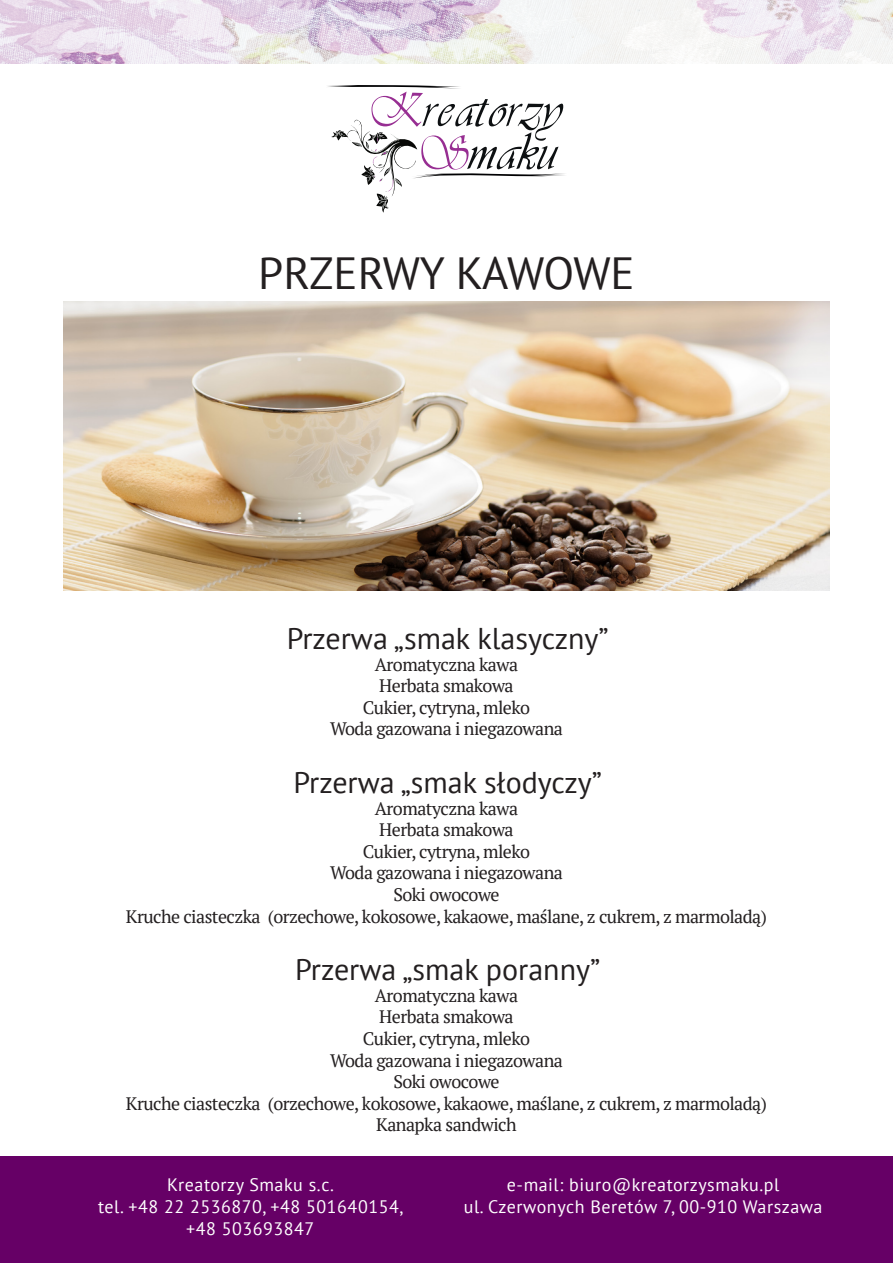
<style>
.page{position:relative;width:893px;height:1263px;background:#fff}
.page>*{position:absolute;margin:0;border:0;box-sizing:border-box;transform-origin:0 0}
.Styl_akapitowy_1{font:45px "PT Sans";letter-spacing:-.02em;color:#231f20}
.Styl_akapitowy_2{font:30px "PT Sans";color:#231f20}
.Styl_akapitowy_3{font:18px "PT Serif";letter-spacing:-.03em;color:#231f20}
.t1{font:18px "PT Sans";letter-spacing:.03em;color:#fff}
</style>
<div class="page">
<svg style="left:328px;top:85px;width:237px;height:128px"></svg>
<img style="left:0;top:0;width:893px;height:64px">
<div style="left:0;top:1157px;width:893px;height:106px;background:#606"></div>
<img style="left:64px;top:302px;width:765px;height:289px">
<p class="Styl_akapitowy_1" style="left:258px;top:244px;width:378px">PRZERWY KAWOWE</p>
<p class="Styl_akapitowy_2" style="left:287px;top:619px;width:324px">Przerwa „smak klasyczny”</p>
<p class="Styl_akapitowy_3" style="left:375px;top:652px;width:145px">Aromatyczna kawa</p>
<p class="Styl_akapitowy_3" style="left:379px;top:674px;width:136px">Herbata smakowa</p>
<p class="Styl_akapitowy_3" style="left:363px;top:696px;width:169px">Cukier, cytryna, mleko</p>
<p class="Styl_akapitowy_3" style="left:330px;top:717px;width:234px">Woda gazowana i niegazowana</p>
<p class="Styl_akapitowy_2" style="left:294px;top:763px;width:310px">Przerwa „smak słodyczy”</p>
<p class="Styl_akapitowy_3" style="left:375px;top:796px;width:145px">Aromatyczna kawa</p>
<p class="Styl_akapitowy_3" style="left:379px;top:818px;width:136px">Herbata smakowa</p>
<p class="Styl_akapitowy_3" style="left:363px;top:840px;width:169px">Cukier, cytryna, mleko</p>
<p class="Styl_akapitowy_3" style="left:330px;top:861px;width:234px">Woda gazowana i niegazowana</p>
<p class="Styl_akapitowy_3" style="left:393px;top:883px;width:108px">Soki owocowe</p>
<p class="Styl_akapitowy_3" style="left:126px;top:904px;width:642px">Kruche ciasteczka (orzechowe, kokosowe, kakaowe, maślane, z cukrem, z marmoladą)</p>
<p class="Styl_akapitowy_2" style="left:295px;top:950px;width:307px">Przerwa „smak poranny”</p>
<p class="Styl_akapitowy_3" style="left:375px;top:984px;width:145px">Aromatyczna kawa</p>
<p class="Styl_akapitowy_3" style="left:379px;top:1005px;width:136px">Herbata smakowa</p>
<p class="Styl_akapitowy_3" style="left:363px;top:1027px;width:169px">Cukier, cytryna, mleko</p>
<p class="Styl_akapitowy_3" style="left:330px;top:1048px;width:234px">Woda gazowana i niegazowana</p>
<p class="Styl_akapitowy_3" style="left:393px;top:1070px;width:108px">Soki owocowe</p>
<p class="Styl_akapitowy_3" style="left:126px;top:1092px;width:642px">Kruche ciasteczka (orzechowe, kokosowe, kakaowe, maślane, z cukrem, z marmoladą)</p>
<p class="Styl_akapitowy_3" style="left:376px;top:1113px;width:142px">Kanapka sandwich</p>
<p class="t1" style="left:167px;top:1173px;width:168px">Kreatorzy Smaku s.c.</p>
<p class="t1" style="left:98px;top:1195px;width:306px">tel. +48 22 2536870, +48 501640154,</p>
<p class="t1" style="left:186px;top:1217px;width:130px">+48 503693847</p>
<p class="t1" style="left:507px;top:1173px;width:274px">e-mail: biuro@kreatorzysmaku.pl</p>
<p class="t1" style="left:464px;top:1195px;width:360px">ul. Czerwonych Beretów 7, 00-910 Warszawa</p>
</div>
